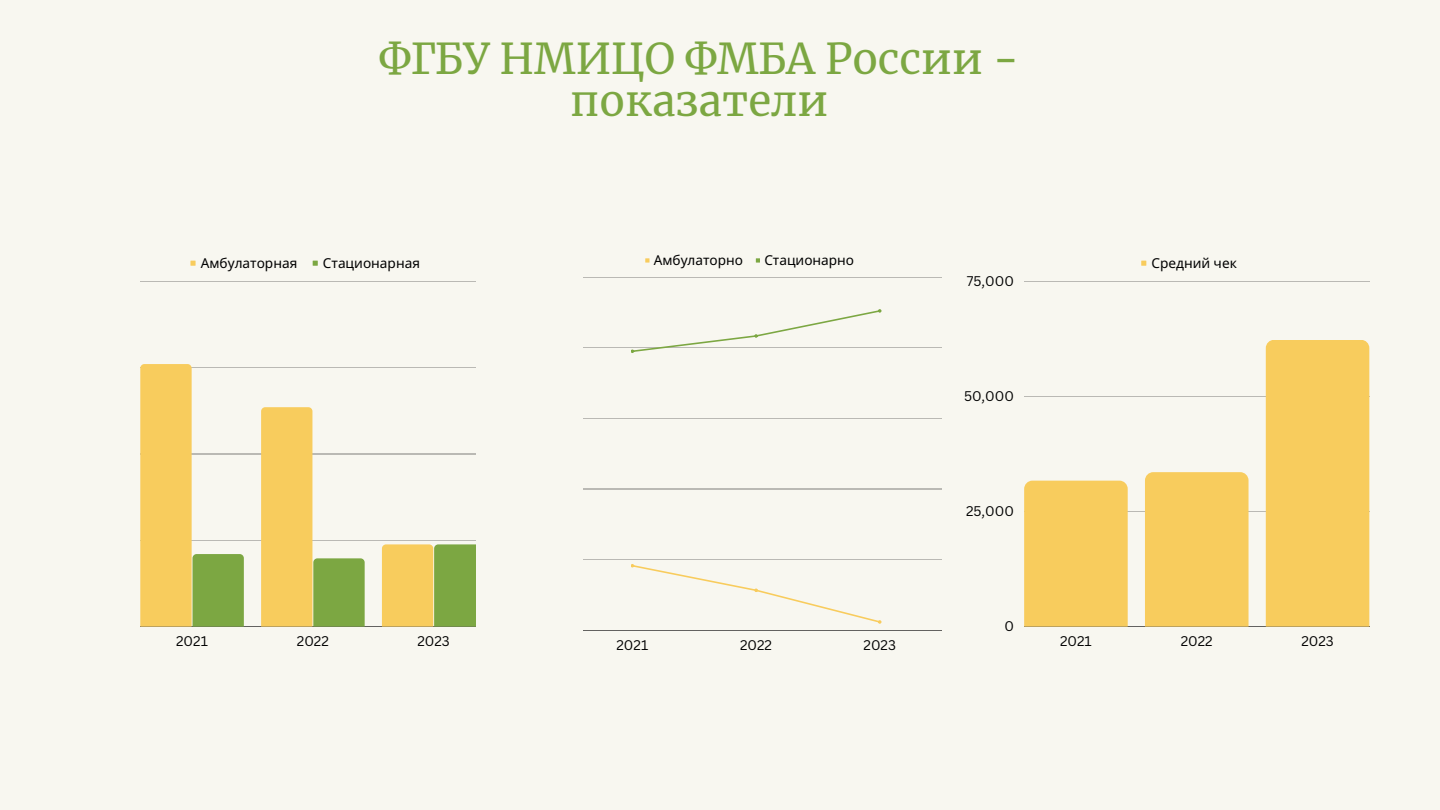
<style>
.page{position:relative;width:1440px;height:810px;background:#f8f7f0}
.page>*{position:absolute;margin:0;border:0;box-sizing:border-box;transform-origin:0 0}
.t1{font:42px/42px "Merriweather";color:#7ca742;text-align:center}
.t2{font:13.6px "Noto Sans";color:#000}
.t3{font:13.6px "Canva Sans";color:#000}
</style>
<div class="page">
<svg style="left:190px;top:261px;width:6px;height:5px"></svg>
<svg style="left:313px;top:261px;width:5px;height:5px"></svg>
<hr style="left:140px;top:281px;width:345px;height:1px;background:#000">
<hr style="left:140px;top:368px;width:345px;height:1px;background:#000">
<hr style="left:140px;top:454px;width:345px;height:1px;background:#000">
<hr style="left:140px;top:540px;width:345px;height:1px;background:#000">
<hr style="left:140px;top:626px;width:345px;height:1px;background:#000">
<svg style="left:140px;top:364px;width:104px;height:263px"></svg>
<svg style="left:261px;top:407px;width:104px;height:220px"></svg>
<svg style="left:382px;top:544px;width:95px;height:83px"></svg>
<svg style="left:645px;top:258px;width:5px;height:5px"></svg>
<svg style="left:756px;top:258px;width:4px;height:5px"></svg>
<hr style="left:571px;top:277px;width:371px;height:1px;background:#000">
<hr style="left:571px;top:347px;width:371px;height:1px;background:#000">
<hr style="left:571px;top:418px;width:371px;height:1px;background:#000">
<hr style="left:571px;top:489px;width:371px;height:1px;background:#000">
<hr style="left:571px;top:560px;width:371px;height:1px;background:#000">
<hr style="left:571px;top:630px;width:371px;height:1px;background:#000">
<svg style="left:631px;top:564px;width:251px;height:60px"></svg>
<svg style="left:631px;top:309px;width:251px;height:44px"></svg>
<svg style="left:1141px;top:261px;width:5px;height:5px"></svg>
<hr style="left:1024px;top:281px;width:345px;height:1px;background:#000">
<hr style="left:1024px;top:396px;width:345px;height:1px;background:#000">
<hr style="left:1024px;top:511px;width:345px;height:1px;background:#000">
<hr style="left:1024px;top:626px;width:345px;height:1px;background:#000">
<div style="left:1024px;top:481px;width:104px;height:146px;background:#f8cc5d"></div>
<div style="left:1145px;top:472px;width:104px;height:155px;background:#f8cc5d"></div>
<div style="left:1266px;top:340px;width:103px;height:287px;background:#f8cc5d"></div>
<div style="left:477px;top:232px;width:106px;height:467px;background:#f8f7f0"></div>
<p class="t1" style="left:379px;top:38px;width:641px">ФГБУ НМИЦО ФМБА России - показатели</p>
<p class="t2" style="left:201px;top:253px;width:98px">Амбулаторная</p>
<p class="t2" style="left:323px;top:253px;width:99px">Стационарная</p>
<p class="t3" style="left:176px;top:632px;width:33px">2021</p>
<p class="t3" style="left:297px;top:632px;width:33px">2022</p>
<p class="t3" style="left:417px;top:632px;width:34px">2023</p>
<p class="t2" style="left:654px;top:251px;width:91px">Амбулаторно</p>
<p class="t2" style="left:764px;top:251px;width:91px">Стационарно</p>
<p class="t3" style="left:617px;top:636px;width:33px">2021</p>
<p class="t3" style="left:740px;top:636px;width:33px">2022</p>
<p class="t3" style="left:864px;top:636px;width:34px">2023</p>
<p class="t3" style="left:967px;top:272px;width:49px">75,000</p>
<p class="t3" style="left:964px;top:387px;width:51px">50,000</p>
<p class="t3" style="left:966px;top:502px;width:49px">25,000</p>
<p class="t3" style="left:1004px;top:617px;width:11px">0</p>
<p class="t2" style="left:1151px;top:253px;width:87px">Средний чек</p>
<p class="t3" style="left:1060px;top:632px;width:33px">2021</p>
<p class="t3" style="left:1181px;top:632px;width:33px">2022</p>
<p class="t3" style="left:1301px;top:632px;width:34px">2023</p>
</div>
